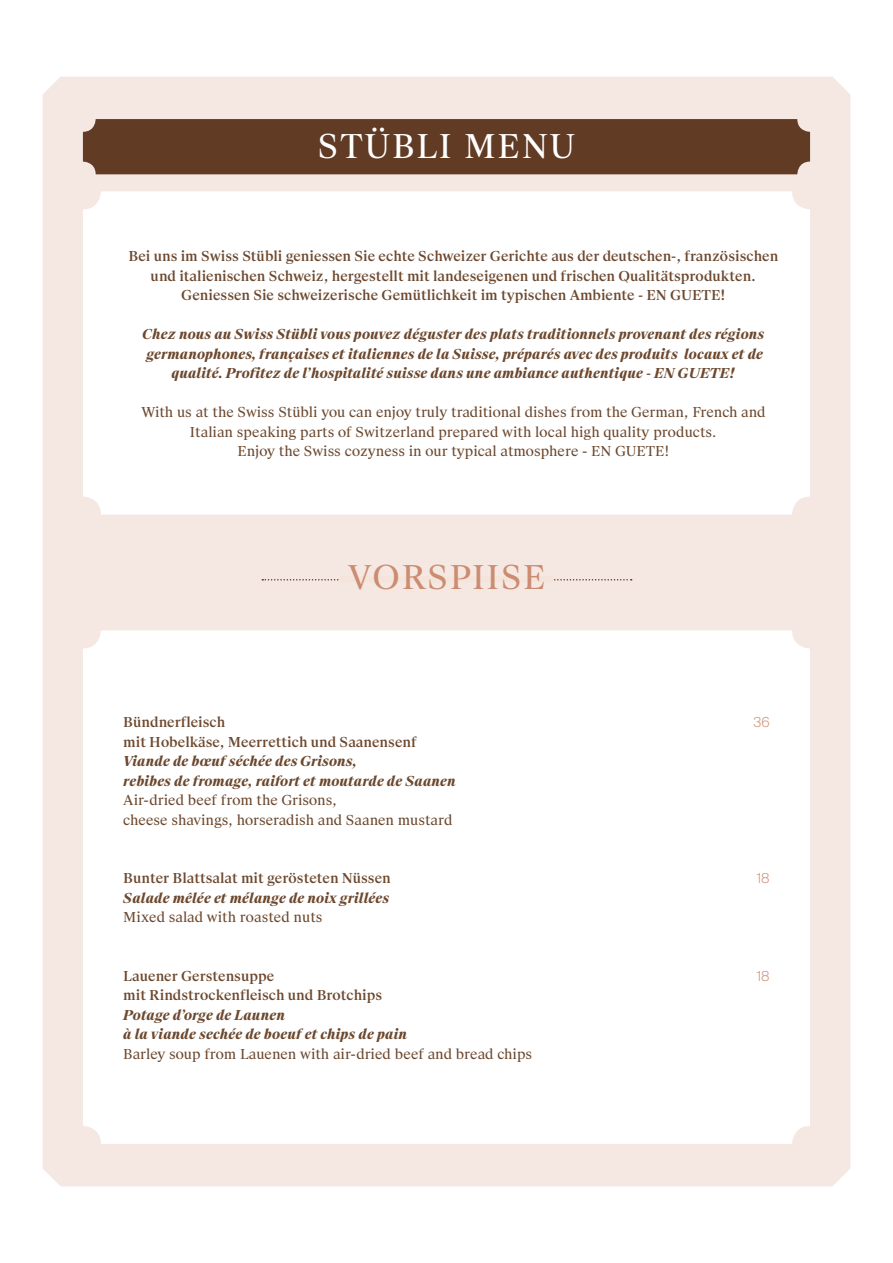
<style>
.page{position:relative;width:893px;height:1263px;background:#fff}
.page>*{position:absolute;margin:0;border:0;box-sizing:border-box;transform-origin:0 0}
.t1{font:36px "Suisse BP Serif";letter-spacing:.05em;color:#fff}
.t2{font:36px "Suisse BP Serif";letter-spacing:.05em;color:#cc8c71}
.t3{font:italic 700 15px/19.5px "Suisse BP Serif";color:#6c482e}
.t4{font:500 15px/19.5px "Suisse BP Serif";color:#6c482e;text-align:center}
.t5{font:15px/19.5px "Suisse BP Serif";color:#6c482e}
.t6{font:300 15px "Suisse BP Intl";color:#d1967c}
</style>
<div class="page">
<div style="left:43px;top:77px;width:807px;height:1109px;background:#f5e8e3"></div>
<div style="left:83px;top:119px;width:727px;height:55px;background:#613b24;border-radius:13px"></div>
<svg style="left:262px;top:579px;width:370px;height:1px"></svg>
<div style="left:340px;top:576px;width:213px;height:6px;background:#f4e4da"></div>
<div style="left:83px;top:630px;width:727px;height:514px;background:#fff;border-radius:18px"></div>
<div style="left:83px;top:191px;width:727px;height:323px;background:#fff;border-radius:18px"></div>
<h1 class="t1" style="left:318px;top:123px;width:94px">stübli</h1>
<h1 class="t1" style="left:464px;top:123px;width:112px">menu</h1>
<p class="t4" style="left:129px;top:246px;width:651px">Bei uns im Swiss Stübli geniessen Sie echte Schweizer Gerichte aus der deutschen-, französischen und italienischen Schweiz, hergestellt mit landeseigenen und frischen Qualitätsprodukten.<br>Geniessen Sie schweizerische Gemütlichkeit im typischen Ambiente - EN GUETE!</p>
<p class="t3" style="left:142px;top:324px;width:623px;text-align:center">Chez nous au Swiss Stübli vous pouvez déguster des plats traditionnels provenant des régions germanophones, françaises et italiennes de la Suisse, préparés avec des produits locaux et de qualité. Profitez de l’hospitalité suisse dans une ambiance authentique - EN GUETE!</p>
<p class="t5" style="left:141px;top:402px;width:626px;text-align:center">With us at the Swiss Stübli you can enjoy truly traditional dishes from the German, French and<br>Italian speaking parts of Switzerland prepared with local high quality products.<br>Enjoy the Swiss cozyness in our typical atmosphere - EN GUETE!</p>
<h1 class="t2" style="left:347px;top:554px;width:200px">VORSPIiSE</h1>
<p class="t4" style="left:123px;top:712px;width:103px">Bündnerfleisch</p>
<p class="t6" style="left:753px;top:713px;width:18px">36</p>
<p class="t4" style="left:123px;top:732px;width:295px">mit Hobelkäse, Meerrettich und Saanensenf</p>
<p class="t3" style="left:123px;top:751px;width:334px">Viande de bœuf séchée des Grisons,<br>rebibes de fromage, raifort et moutarde de Saanen</p>
<p class="t5" style="left:123px;top:790px;width:331px">Air-dried beef from the Grisons,<br>cheese shavings, horseradish and Saanen mustard</p>
<p class="t4" style="left:123px;top:868px;width:269px">Bunter Blattsalat mit gerösteten Nüssen</p>
<p class="t6" style="left:757px;top:869px;width:14px">18</p>
<p class="t3" style="left:123px;top:888px;width:268px">Salade mêlée et mélange de noix grillées</p>
<p class="t5" style="left:123px;top:907px;width:201px">Mixed salad with roasted nuts</p>
<p class="t4" style="left:123px;top:966px;width:152px">Lauener Gerstensuppe</p>
<p class="t6" style="left:757px;top:967px;width:14px">18</p>
<p class="t4" style="left:123px;top:985px;width:261px">mit Rindstrockenfleisch und Brotchips</p>
<p class="t3" style="left:123px;top:1005px;width:285px">Potage d’orge de Launen<br>à la viande sechée de boeuf et chips de pain</p>
<p class="t5" style="left:123px;top:1044px;width:410px">Barley soup from Lauenen with air-dried beef and bread chips</p>
</div>
